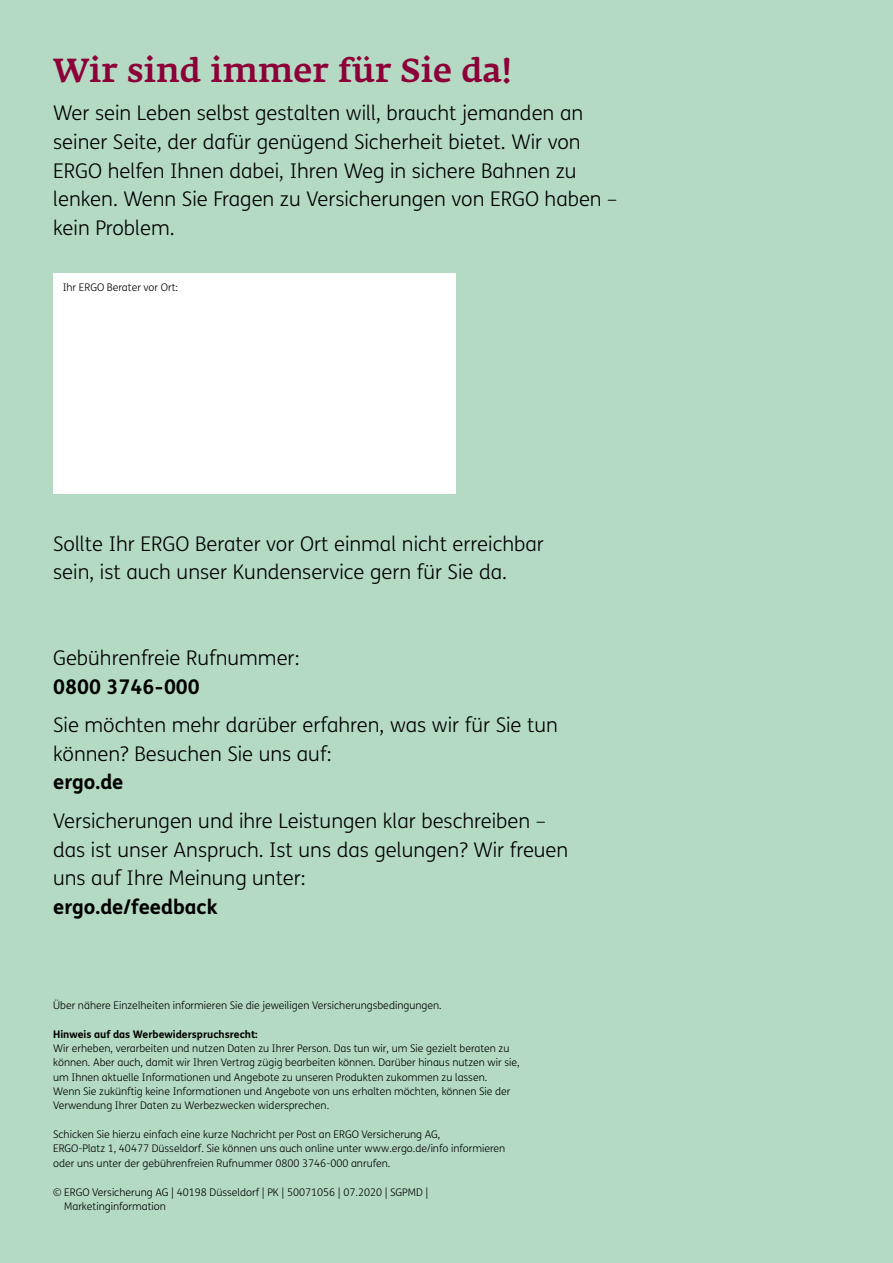
<style>
.page{position:relative;width:893px;height:1263px;background:#b4dac3}
.page>*{position:absolute;margin:0;border:0;box-sizing:border-box;transform-origin:0 0}
.t1{font:500 33px "Fedra Serif A Pro";letter-spacing:.01em;color:#8c0038}
.t2{font:300 20.25px/28.7px "FS Me";color:#000}
.t3{font:700 20.25px "FS Me";color:#000}
.t4{font:300 10.5px/14.4px "FS Me";color:#000}
.t5{font:700 10.5px "FS Me";color:#000}
</style>
<div class="page">
<div style="left:53px;top:273px;width:403px;height:220px;background:#fff"></div>
<h1 class="t1" style="left:53px;top:51px;width:460px">Wir sind immer für Sie da!</h1>
<p class="t2" style="left:53px;top:98px;width:566px">Wer sein Leben selbst gestalten will, braucht jemanden an seiner Seite, der dafür genügend Sicherheit bietet. Wir von ERGO helfen Ihnen dabei, Ihren Weg in sichere Bahnen zu lenken. Wenn Sie Fragen zu Versicherungen von ERGO haben – kein Problem.</p>
<p class="t4" style="left:63px;top:279px;width:117px">Ihr ERGO Berater vor Ort:</p>
<h2 class="t2" style="left:53px;top:529px;width:492px">Sollte Ihr ERGO Berater vor Ort einmal nicht erreichbar sein, ist auch unser Kundenservice gern für Sie da.</h2>
<h2 class="t2" style="left:53px;top:643px;width:248px">Gebührenfreie Rufnummer:</h2>
<h2 class="t3" style="left:53px;top:671px;width:148px">0800 3746-000</h2>
<h2 class="t2" style="left:53px;top:710px;width:506px">Sie möchten mehr darüber erfahren, was wir für Sie tun können? Besuchen Sie uns auf:</h2>
<h2 class="t3" style="left:53px;top:767px;width:72px">ergo.de</h2>
<h2 class="t2" style="left:53px;top:806px;width:517px">Versicherungen und ihre Leistungen klar beschreiben – das ist unser Anspruch. Ist uns das gelungen? Wir freuen uns auf Ihre Meinung unter:</h2>
<h2 class="t3" style="left:53px;top:891px;width:166px">ergo.de/feedback</h2>
<p class="t4" style="left:53px;top:998px;width:390px">Über nähere Einzelheiten informieren Sie die jeweiligen Versicherungsbedingungen.</p>
<p class="t5" style="left:53px;top:1026px;width:206px">Hinweis auf das Werbewiderspruchsrecht:</p>
<p class="t4" style="left:53px;top:1041px;width:468px">Wir erheben, verarbeiten und nutzen Daten zu Ihrer Person. Das tun wir, um Sie gezielt beraten zu können. Aber auch, damit wir Ihren Vertrag zügig bearbeiten können. Darüber hinaus nutzen wir sie, um Ihnen aktuelle Informationen und Angebote zu unseren Produkten zukommen zu lassen.<br>Wenn Sie zukünftig keine Informationen und Angebote von uns erhalten möchten, können Sie der Verwendung Ihrer Daten zu Werbezwecken widersprechen.</p>
<p class="t4" style="left:53px;top:1127px;width:454px">Schicken Sie hierzu einfach eine kurze Nachricht per Post an ERGO Versicherung AG,<br>ERGO-Platz 1, 40477 Düsseldorf. Sie können uns auch online unter www.ergo.de/info informieren oder uns unter der gebührenfreien Rufnummer 0800 3746-000 anrufen.</p>
<p class="t4" style="left:64px;top:1184px;width:366px;text-indent:-11px">© ERGO Versicherung AG | 40198 Düsseldorf | PK | 50071056 | 07.2020 | SGPMD |<br>Marketinginformation</p>
</div>
